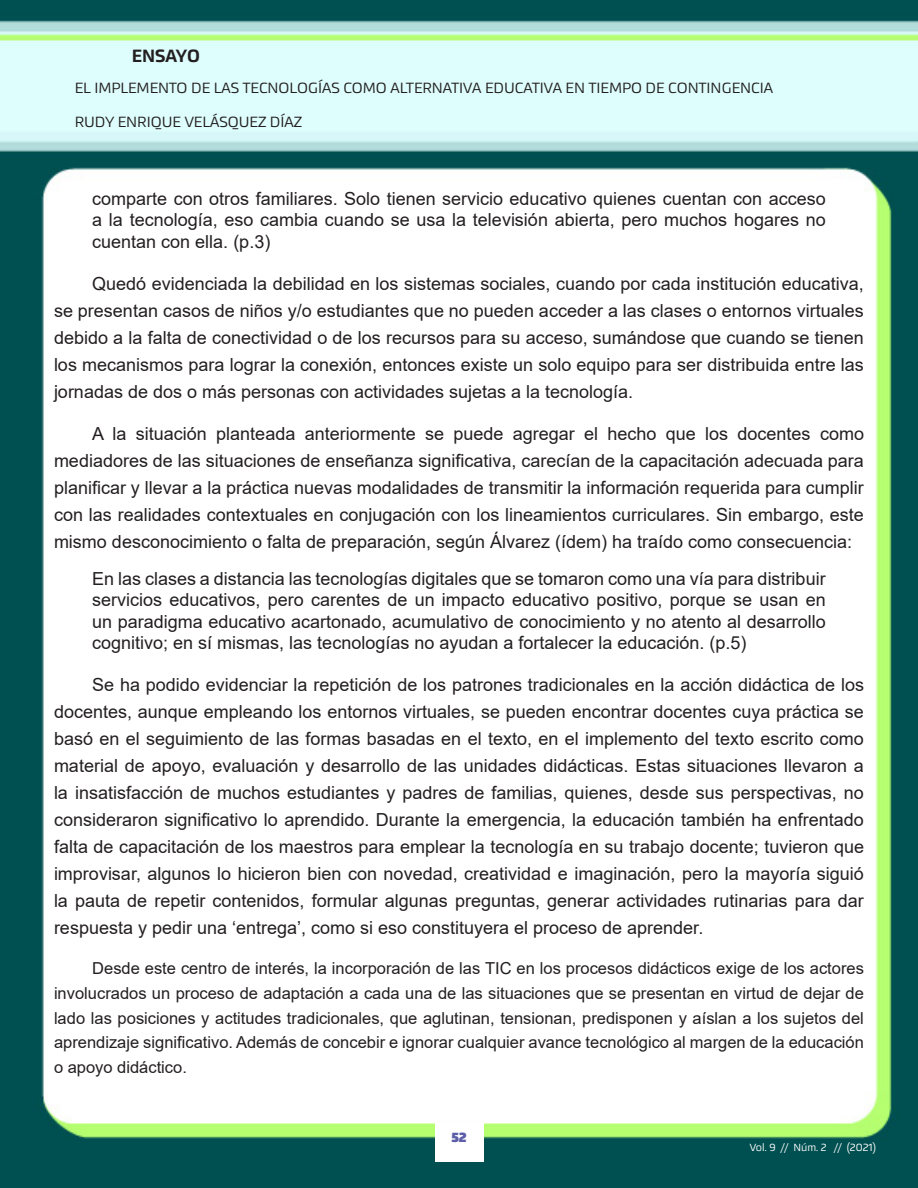
<style>
.page{position:relative;width:918px;height:1188px;background:#fff}
.page>*{position:absolute;margin:0;border:0;box-sizing:border-box;transform-origin:0 0}
.t1{font:18px/27px "Arial";color:#231f20;text-align:justify}
.t2{font:500 18px "Akceler A";color:#231f20}
.t3{font:16.5px/24.8px "Arial";color:#231f20;text-align:justify}
.t4{font:15px "Akceler A";color:#231f20}
.t5{font:700 13.5px "Akceler A";color:#5c5ea9}
.t6{font:10.5px "Akceler A";color:#fff}
</style>
<div class="page">
<img style="left:0;top:0;width:918px;height:1188px">
<div style="left:435px;top:1123px;width:48px;height:39px;background:#fff"></div>
<p class="t2" style="left:132px;top:42px;width:70px">ENSAYO</p>
<p class="t4" style="left:75px;top:76px;width:700px">EL IMPLEMENTO DE LAS TECNOLOGÍAS COMO ALTERNATIVA EDUCATIVA EN TIEMPO DE CONTINGENCIA</p>
<p class="t4" style="left:75px;top:111px;width:229px">RUDY ENRIQUE VELÁSQUEZ DÍAZ</p>
<p class="t1" style="left:92px;top:188px;width:735px;line-height:21.6px">comparte con otros familiares. Solo tienen servicio educativo quienes cuentan con acceso a la tecnología, eso cambia cuando se usa la televisión abierta, pero muchos hogares no cuentan con ella. (p.3)</p>
<p class="t1" style="left:54px;top:270px;width:811px;text-indent:38px">Quedó evidenciada la debilidad en los sistemas sociales, cuando por cada institución educativa, se presentan casos de niños y/o estudiantes que no pueden acceder a las clases o entornos virtuales debido a la falta de conectividad o de los recursos para su acceso, sumándose que cuando se tienen los mecanismos para lograr la conexión, entonces existe un solo equipo para ser distribuida entre las jornadas de dos o más personas con actividades sujetas a la tecnología.</p>
<p class="t1" style="left:54px;top:420px;width:812px;text-indent:38px">A la situación planteada anteriormente se puede agregar el hecho que los docentes como mediadores de las situaciones de enseñanza significativa, carecían de la capacitación adecuada para planificar y llevar a la práctica nuevas modalidades de transmitir la información requerida para cumplir con las realidades contextuales en conjugación con los lineamientos curriculares. Sin embargo, este mismo desconocimiento o falta de preparación, según Álvarez (ídem) ha traído como consecuencia:</p>
<p class="t1" style="left:92px;top:567px;width:735px;line-height:21.6px">En las clases a distancia las tecnologías digitales que se tomaron como una vía para distribuir servicios educativos, pero carentes de un impacto educativo positivo, porque se usan en un paradigma educativo acartonado, acumulativo de conocimiento y no atento al desarrollo cognitivo; en sí mismas, las tecnologías no ayudan a fortalecer la educación. (p.5)</p>
<p class="t1" style="left:54px;top:672px;width:812px;text-indent:38px">Se ha podido evidenciar la repetición de los patrones tradicionales en la acción didáctica de los docentes, aunque empleando los entornos virtuales, se pueden encontrar docentes cuya práctica se basó en el seguimiento de las formas basadas en el texto, en el implemento del texto escrito como material de apoyo, evaluación y desarrollo de las unidades didácticas. Estas situaciones llevaron a la insatisfacción de muchos estudiantes y padres de familias, quienes, desde sus perspectivas, no consideraron significativo lo aprendido. Durante la emergencia, la educación también ha enfrentado falta de capacitación de los maestros para emplear la tecnología en su trabajo docente; tuvieron que improvisar, algunos lo hicieron bien con novedad, creatividad e imaginación, pero la mayoría siguió la pauta de repetir contenidos, formular algunas preguntas, generar actividades rutinarias para dar respuesta y pedir una ‘entrega’, como si eso constituyera el proceso de aprender.</p>
<p class="t3" style="left:54px;top:956px;width:811px;text-indent:38px">Desde este centro de interés, la incorporación de las TIC en los procesos didácticos exige de los actores involucrados un proceso de adaptación a cada una de las situaciones que se presentan en virtud de dejar de lado las posiciones y actitudes tradicionales, que aglutinan, tensionan, predisponen y aíslan a los sujetos del aprendizaje significativo. Además de concebir e ignorar cualquier avance tecnológico al margen de la educación o apoyo didáctico.</p>
<p class="t5" style="left:451px;top:1126px;width:17px">52</p>
<p class="t6" style="left:750px;top:1140px;width:128px">Vol. 9 // Núm. 2 // (2021)</p>
</div>
